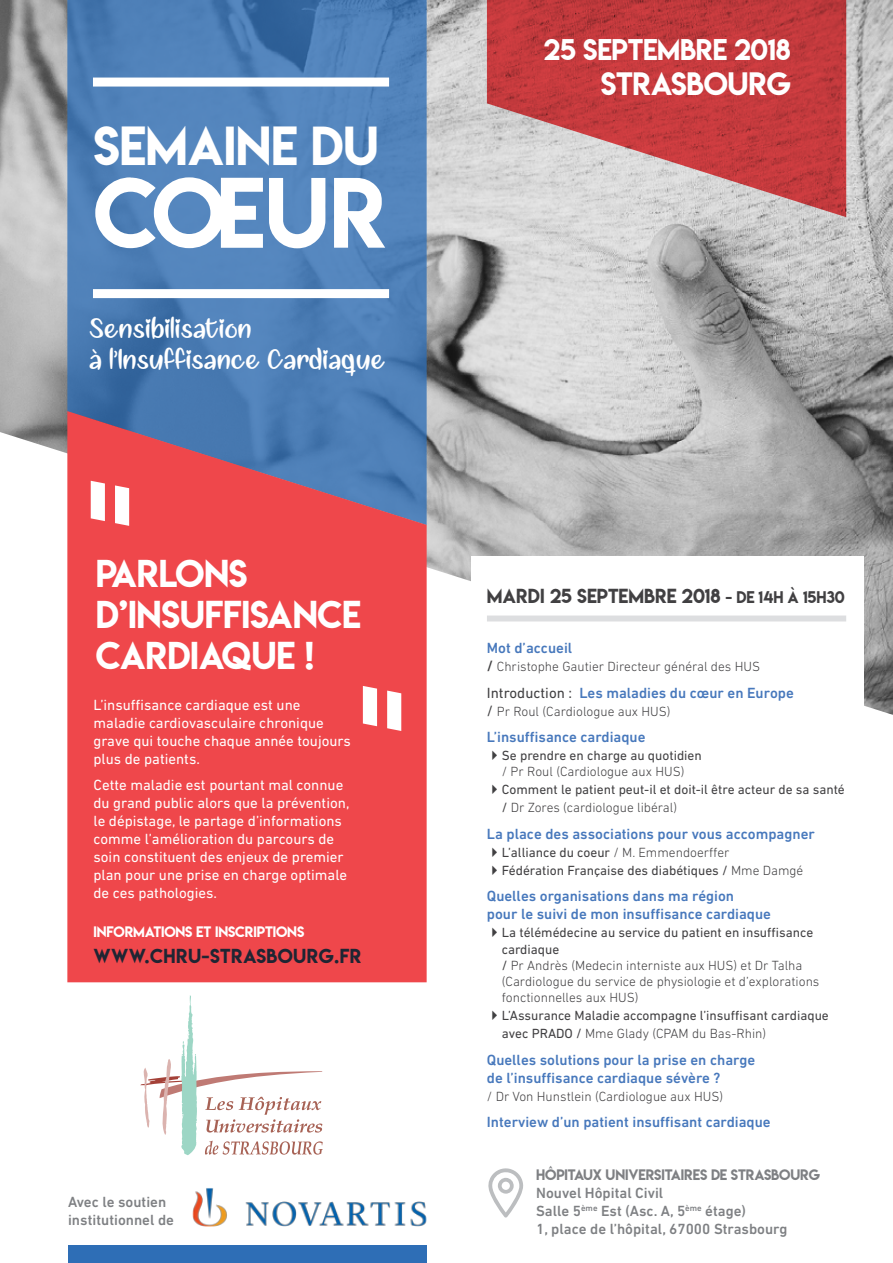
<style>
.page{position:relative;width:893px;height:1263px;background:#fff}
.page>*{position:absolute;margin:0;border:0;box-sizing:border-box;transform-origin:0 0}
.t1{font:102.3px "Lemon Milkitalic";color:#fff}
.t2{font:88.65px "Lemon Milk";letter-spacing:-.03em;color:#fff}
.t3{font:48.75px "Lemon Milk";letter-spacing:-.01em;color:#fff}
.t4{font:34.5px/41.4px "Lemon Milk";letter-spacing:-.01em;color:#fff}
.t5{font:28.8px "Lemon Milk";letter-spacing:-.01em;color:#fff}
.t6{font:28.5px/31px "Liebefinden";color:#fff}
.t7{font:26.55px "Lemon Milk";letter-spacing:-.01em;color:#fff}
.t8{font:18px "Lemon Milk";color:#414042}
.t9{font:18px "Lemon Milk";letter-spacing:.02em;color:#1f2533}
.t10{font:15px/18px "DIN Next LT Pro";color:#fff}
.t11{font:500 15px/18px "DIN Next LT Pro";color:#4778bc}
.t12{font:500 15px/18px "DIN Next LT Pro";color:#7e8083}
.t13{font:13.5px/18px "DIN Next LT Pro";color:#414042}
.t14{font:300 13.5px/16.2px "DIN Next LT Pro";color:#414042}
.t15{font:13.5px "Lemon Milk";letter-spacing:-.01em;color:#7e8083}
.t16{font:13.5px "Lemon Milk";letter-spacing:-.01em;color:#fff}
.s1{font-size:15px}
.s2{font-weight:500;font-size:15px}
.s3{font-weight:400;color:#414042}
.s4{font-weight:400;font-size:15px}
.s5{font-weight:300}
.s6{font-weight:400}
</style>
<div class="page">
<img style="left:0;top:0;width:893px;height:715px">
<svg style="left:67px;top:0;width:360px;height:411px;background:#4e7fb7"></svg>
<svg style="left:67px;top:411px;width:360px;height:571px;background:#de4c55"></svg>
<div style="left:68px;top:1245px;width:359px;height:18px;background:#2e6eb6"></div>
<svg style="left:487px;top:0;width:359px;height:217px;background:#c76264"></svg>
<div style="left:93px;top:289px;width:296px;height:9px;background:#fff"></div>
<div style="left:93px;top:78px;width:296px;height:9px;background:#fff"></div>
<svg style="left:140px;top:995px;width:183px;height:160px"></svg>
<div style="left:471px;top:557px;width:392px;height:418px;background:#fff"></div>
<div style="left:487px;top:615px;width:359px;height:6px;background:#dddee0"></div>
<svg style="left:488px;top:1168px;width:35px;height:50px"></svg>
<img style="left:192px;top:1188px;width:235px;height:39px">
<h3 class="t3" style="left:94px;top:111px;width:287px">SEMAINE DU</h3>
<h2 class="t2" style="left:94px;top:150px;width:295px">COEUR</h2>
<h3 class="t6" style="left:89px;top:312px;width:297px">Sensibilisation<br>à l’Insuffisance Cardiaque</h3>
<h1 class="t1" style="left:31px;top:532px;width:53px;rotate:-90deg">=</h1>
<h3 class="t4" style="left:96px;top:552px;width:267px">PARLONS<br>D’INSUFFISANCE<br>CARDIAQUE !</h3>
<p class="t10" style="left:94px;top:695px;width:259px">L’insuffisance cardiaque est une maladie cardiovasculaire chronique grave qui touche chaque année toujours plus de patients.</p>
<p class="t10" style="left:94px;top:776px;width:257px">Cette maladie est pourtant mal connue du grand public alors que la prévention, le dépistage, le partage d’informations comme l’amélioration du parcours de soin constituent des enjeux de premier plan pour une prise en charge optimale de ces pathologies.</p>
<h1 class="t1" style="left:303px;top:737px;width:53px;rotate:-90deg">=</h1>
<p class="t16" style="left:94px;top:922px;width:212px">INFORMATIONS ET INSCRIPTIONS</p>
<p class="t9" style="left:94px;top:942px;width:269px">WWW.CHRU-STRASBOURG.FR</p>
<p class="t12" style="left:68px;top:1192px;width:107px">Avec le soutien institutionnel de</p>
<h3 class="t7" style="left:544px;top:31px;width:248px">25 SEPTEMBRE 2018</h3>
<h3 class="t5" style="left:601px;top:63px;width:192px">STRASBOURG</h3>
<p class="t8" style="left:487px;top:583px;width:359px">MARDI 25 SEPTEMBRE 2018 <span class="s1">- DE 14H À 15H30</span></p>
<p class="t11" style="left:487px;top:639px;width:87px">Mot d’accueil</p>
<p class="t14" style="left:487px;top:658px;width:275px"><span class="s2">/</span> Christophe Gautier Directeur général des HUS</p>
<p class="t11" style="left:487px;top:683px;width:308px"><span class="s3">Introduction :</span> Les maladies du cœur en Europe</p>
<p class="t14" style="left:487px;top:703px;width:185px"><span class="s4">/</span> Pr Roul (Cardiologue aux HUS)</p>
<p class="t11" style="left:487px;top:728px;width:160px">L’insuffisance cardiaque</p>
<p class="t13" style="left:487px;top:747px;width:216px;line-height:16.2px;text-align:center">✔Se prendre en charge au quotidien <span class="s5">/ Pr Roul (Cardiologue aux HUS)</span></p>
<p class="t13" style="left:502px;top:781px;width:345px;text-indent:-15px">✔Comment le patient peut-il et doit-il être acteur de sa santé / <span class="s5">Dr Zores (cardiologue libéral)</span></p>
<p class="t11" style="left:487px;top:825px;width:329px">La place des associations pour vous accompagner</p>
<p class="t13" style="left:487px;top:843px;width:244px">✔L’alliance du coeur <span class="s5">/ M. Emmendoerffer</span></p>
<p class="t13" style="left:487px;top:861px;width:318px">✔Fédération Française des diabétiques / <span class="s5">Mme Damgé</span></p>
<p class="t11" style="left:487px;top:887px;width:286px">Quelles organisations dans ma région<br>pour le suivi de mon insuffisance cardiaque</p>
<p class="t14" style="left:502px;top:924px;width:319px;text-indent:-15px">✔<span class="s6">La télémédecine au service du patient en insuffisance cardiaque<br>/</span> Pr Andrès (Medecin interniste aux HUS) et Dr Talha (Cardiologue du service de physiologie et d’explorations fonctionnelles aux HUS)</p>
<p class="t13" style="left:502px;top:1006px;width:329px;text-indent:-15px">✔L’Assurance Maladie accompagne l’insuffisant cardiaque avec PRADO / <span class="s5">Mme Glady (CPAM du Bas-Rhin)</span></p>
<p class="t11" style="left:487px;top:1050px;width:270px">Quelles solutions pour la prise en charge de l’insuffisance cardiaque sévère ?</p>
<p class="t14" style="left:487px;top:1088px;width:238px">/ Dr Von Hunstlein (Cardiologue aux HUS)</p>
<p class="t11" style="left:487px;top:1113px;width:285px">Interview d’un patient insuffisant cardiaque</p>
<p class="t15" style="left:536px;top:1165px;width:285px">HÔPITAUX UNIVERSITAIRES DE STRASBOURG</p>
<p class="t12" style="left:536px;top:1183px;width:253px">Nouvel Hôpital Civil<br>Salle 5<sup>ème</sup> Est (Asc. A, 5<sup>ème</sup> étage)<br>1, place de l’hôpital, 67000 Strasbourg</p>
</div>
